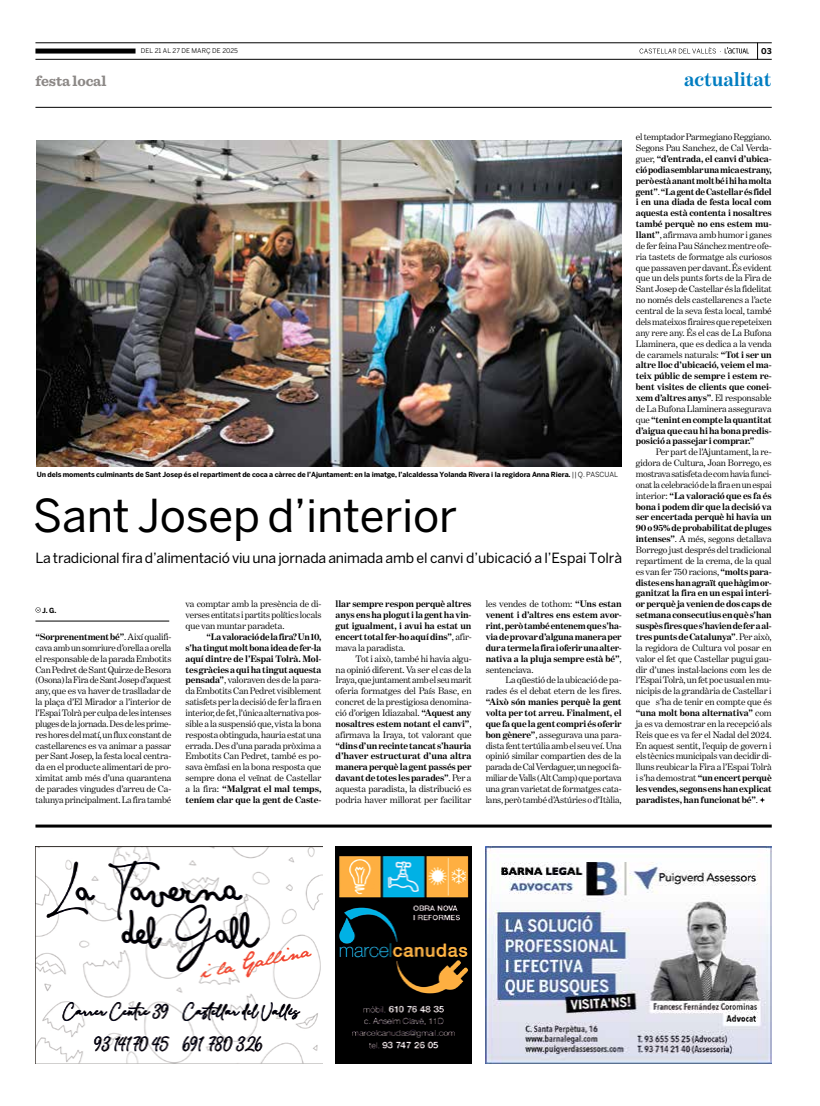
<style>
.page{position:relative;width:820px;height:1106px;background:#fff}
.page>*{position:absolute;margin:0;border:0;box-sizing:border-box;transform-origin:0 0}
.t1{font:45px "Benton Sans";letter-spacing:-.005em;color:#000}
.t2{font:700 20px "Benton Modern One";letter-spacing:-.005em;color:#007dc1}
.t3{font:700 15px "Sentinel";letter-spacing:-.005em;color:#8c8886}
.t4{font:14px "Benton Sans";letter-spacing:-.015em;color:#000}
.t5{font:9.5px/10.9px "Benton Modern One";letter-spacing:-.015em;color:#000;text-align:justify}
.t6{font:700 9.5px/10.9px "Benton Modern One";letter-spacing:-.015em;color:#000;text-align:justify}
.t7{font:700 8px "Benton Sans";color:#000}
.t8{font:700 7px "Benton Sans";letter-spacing:-.01em;color:#000}
.t9{font:6.5px "Benton Sans";letter-spacing:.005em;color:#000}
.s1{font-weight:400}
.s2{font-weight:700}
</style>
<div class="page">
<svg style="left:757px;top:44px;width:1px;height:15px"></svg>
<svg style="left:639px;top:47px;width:109px;height:7px"></svg>
<hr style="left:35px;top:107px;width:736px;height:1px;background:#000">
<hr style="left:35px;top:43px;width:736px;height:1px;background:#000">
<hr style="left:35px;top:59px;width:736px;height:1px;background:#000">
<div style="left:35px;top:49px;width:100px;height:5px;background:#000"></div>
<img style="left:485px;top:846px;width:286px;height:217px">
<img style="left:35px;top:846px;width:287px;height:217px">
<img style="left:335px;top:846px;width:136px;height:217px">
<hr style="left:35px;top:824px;width:736px;height:3px;background:#000">
<img style="left:37px;top:140px;width:584px;height:326px">
<svg style="left:35px;top:607px;width:6px;height:5px"></svg>
<hr style="left:35px;top:620px;width:134px;height:1px;background:#000">
<svg style="left:759px;top:797px;width:5px;height:5px"></svg>
<p class="t9" style="left:141px;top:47px;width:99px">DEL 21 AL 27 DE MARÇ DE 2025</p>
<p class="t7" style="left:760px;top:46px;width:12px">03</p>
<h3 class="t3" style="left:35px;top:69px;width:73px">festa local</h3>
<h2 class="t2" style="left:684px;top:68px;width:89px">actualitat</h2>
<p class="t8" style="left:37px;top:470px;width:582px">Un dels moments culminants de Sant Josep és el repartiment de coca a càrrec de l’Ajuntament: en la imatge, l’alcaldessa Yolanda Rivera i la regidora Anna Riera. <span class="s1">|| Q. PASCUAL</span></p>
<h1 class="t1" style="left:33px;top:489px;width:425px">Sant Josep d’interior</h1>
<h3 class="t4" style="left:35px;top:550px;width:588px">La tradicional fira d’alimentació viu una jornada animada amb el canvi d’ubicació a l’Espai Tolrà</h3>
<p class="t8" style="left:42px;top:606px;width:16px">J. G.</p>
<p class="t5" style="left:185px;top:598px;width:137px">va comptar amb la presència de di&shy;verses entitats i partits polítics locals que van muntar paradeta.</p>
<p class="t5" style="left:185px;top:631px;width:137px;text-indent:21px"><span class="s2">“La valoració de la fira? Un 10, s’ha tingut molt bona idea de fer-la aquí dintre de l’Espai Tolrà. Mol&shy;tes gràcies a qui ha tingut aquesta pensada”</span>, valoraven des de la para&shy;da Embotits Can Pedret visiblement satisfets per la decisió de fer la fira en interior, de fet, l’única alternativa pos&shy;sible a la suspensió que, vista la bona resposta obtinguda, hauria estat una errada. Des d’una parada pròxima a Embotits Can Pedret, també es po&shy;sava èmfasi en la bona resposta que sempre dona el veïnat de Castellar a la fira: <span class="s2">“Malgrat el mal temps, teníem clar que la gent de Caste-</span></p>
<p class="t5" style="left:35px;top:631px;width:137px"><span class="s2">“Sorprenentment bé”</span>. Així qualifi&shy;cava amb un somriure d’orella a orella el responsable de la parada Embotits Can Pedret de Sant Quirze de Besora (Osona) la Fira de Sant Josep d’aquest any, que es va haver de traslladar de la plaça d’El Mirador a l’interior de l’Espai Tolrà per culpa de les intenses pluges de la jornada. Des de les prime&shy;res hores del matí, un flux constant de castellarencs es va animar a passar per Sant Josep, la festa local centra&shy;da en el producte alimentari de pro&shy;ximitat amb més d’una quarantena de parades vingudes d’arreu de Ca&shy;talunya principalment. La fira també</p>
<p class="t6" style="left:335px;top:598px;width:137px">llar sempre respon perquè altres anys ens ha plogut i la gent ha vin&shy;gut igualment, i avui ha estat un encert total fer-ho aquí dins”<span class="s1">, afir&shy;mava la paradista.</span></p>
<p class="t5" style="left:335px;top:653px;width:137px;text-indent:20px">Tot i això, també hi havia algu&shy;na opinió diferent. Va ser el cas de la Iraya, que juntament amb el seu marit oferia formatges del País Basc, en concret de la prestigiosa denomina&shy;ció d’origen Idiazabal. <span class="s2">“Aquest any nosaltres estem notant el canvi”</span>, afirmava la Iraya, tot valorant que</p>
<p class="t6" style="left:335px;top:739px;width:137px">“dins d’un recinte tancat s’hauria d’haver estructurat d’una altra manera perquè la gent passés per davant de totes les parades”<span class="s1">. Per a aquesta paradista, la distribució es podria haver millorat per facilitar</span></p>
<p class="t6" style="left:485px;top:598px;width:137px"><span class="s1">les vendes de tothom:</span> “Uns estan venent i d’altres ens estem avor&shy;rint, però també entenem que s’ha&shy;via de provar d’alguna manera per dur a terme la fira i oferir una alter&shy;nativa a la pluja sempre està bé”<span class="s1">, sentenciava.</span></p>
<p class="t5" style="left:485px;top:674px;width:137px;text-align:right">La qüestió de la ubicació de pa&shy;rades és el debat etern de les fires.</p>
<p class="t5" style="left:485px;top:696px;width:137px"><span class="s2">“Això són manies perquè la gent volta per tot arreu. Finalment, el que fa que la gent compri és oferir bon gènere”</span>, assegurava una para&shy;dista fent tertúlia amb el seu veí. Una opinió similar compartien des de la parada de Cal Verdaguer, un negoci fa&shy;miliar de Valls (Alt Camp) que portava una gran varietat de formatges cata&shy;lans, però també d’Astúries o d’Itàlia,</p>
<p class="t5" style="left:635px;top:132px;width:137px">el temptador Parmegiano Reggiano.<br>Segons Pau Sanchez, de Cal Verda&shy;guer, <span class="s2">“d’entrada, el canvi d’ubica&shy;ció podia semblar una mica estrany, però està anant molt bé i hi ha molta gent”</span>. <span class="s2">“La gent de Castellar és fidel i en una diada de festa local com aquesta està contenta i nosaltres també perquè no ens estem mu&shy;llant”</span>, afirmava amb humor i ganes de fer feina Pau Sánchez mentre ofe&shy;ria tastets de formatge als curiosos que passaven per davant. És evident que un dels punts forts de la Fira de Sant Josep de Castellar és la fidelitat no només dels castellarencs a l’acte central de la seva festa local, també dels mateixos firaires que repeteixen any rere any. És el cas de La Bufona Llaminera, que es dedica a la venda de caramels naturals: <span class="s2">“Tot i ser un altre lloc d’ubicació, veiem el ma&shy;teix públic de sempre i estem re&shy;bent visites de clients que conei&shy;xem d’altres anys”</span>. El responsable de La Bufona Llaminera assegurava que <span class="s2">“tenint en compte la quantitat d’aigua que cau hi ha bona predis&shy;posició a passejar i comprar.”</span></p>
<p class="t5" style="left:635px;top:446px;width:137px;text-indent:20px">Per part de l’Ajuntament, la re&shy;gidora de Cultura, Joan Borrego, es mostrava satisfeta de com havia funci&shy;onat la celebració de la fira en un espai interior: <span class="s2">“La valoració que es fa és bona i podem dir que la decisió va ser encertada perquè hi havia un 90 o 95% de probabilitat de pluges intenses”</span>. A més, segons detallava Borrego just després del tradicional repartiment de la crema, de la qual es van fer 750 racions, <span class="s2">“molts para&shy;distes ens han agraït que hàgim or&shy;ganitzat la fira en un espai interi&shy;or perquè ja venien de dos caps de setmana consecutius en què s’han suspès fires que s’havien de fer a al&shy;tres punts de Catalunya”</span>. Per això, la regidora de Cultura vol posar en valor el fet que Castellar pugui gau&shy;dir d’unes instal·lacions com les de l’Espai Tolrà, un fet poc usual en mu&shy;nicipis de la grandària de Castellar i que s’ha de tenir en compte que és <span class="s2">“una molt bona alternativa”</span> com ja es va demostrar en la recepció als Reis que es va fer el Nadal del 2024.<br>En aquest sentit, l’equip de govern i els tècnics municipals van decidir di&shy;lluns reubicar la Fira a l’Espai Tolrà i s’ha demostrat <span class="s2">“un encert perquè les vendes, segons ens han explicat paradistes, han funcionat bé”</span>.</p>
</div>
